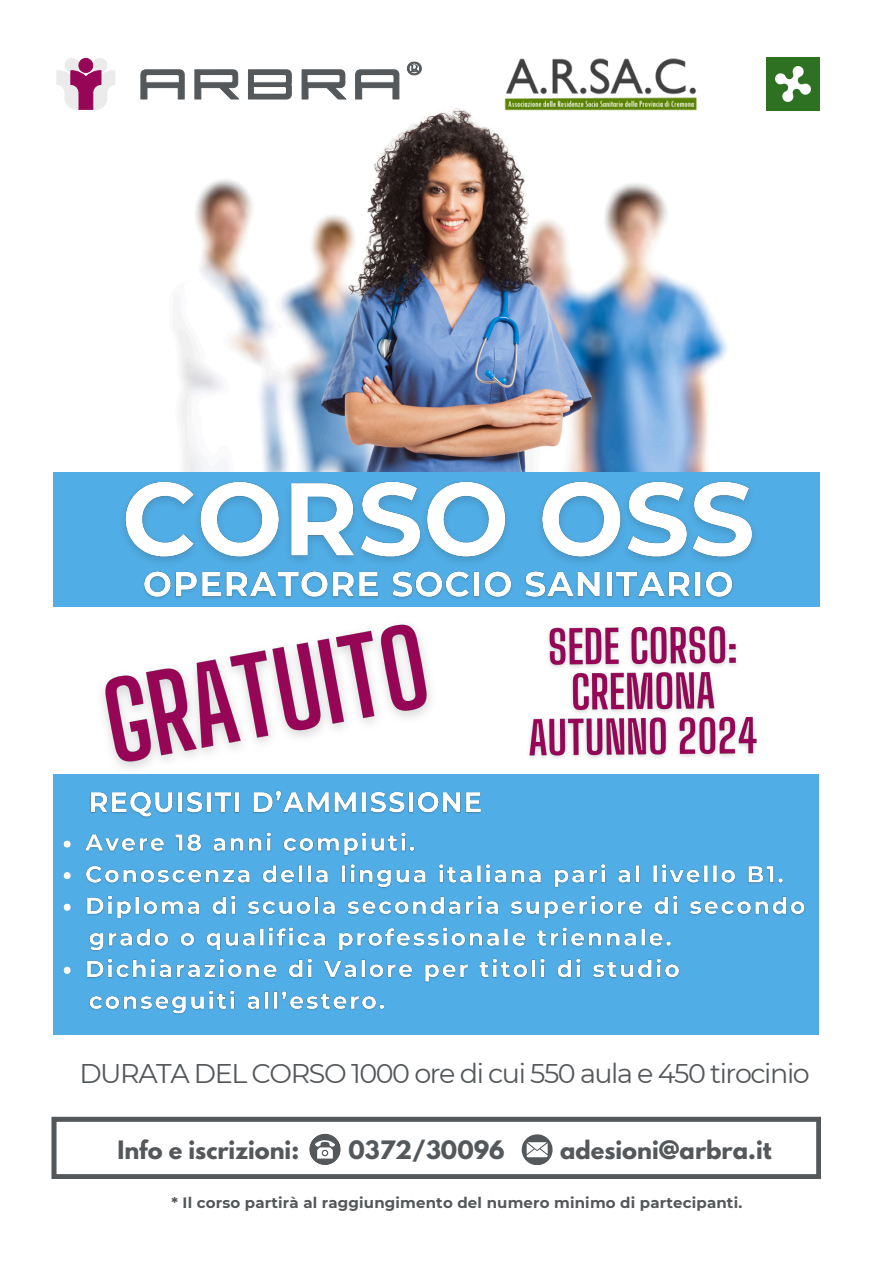
<style>
.page{position:relative;width:894px;height:1264px;background:#fff}
.page>*{position:absolute;margin:0;border:0;box-sizing:border-box;transform-origin:0 0}
.t1{font:27px "Montserrat";letter-spacing:-.055em;color:#54585b}
.t2{font:700 22.5px "League Spartan";color:#54585b}
.t3{font:700 15px "Montserrat";letter-spacing:.01em;color:#54585b}
</style>
<div class="page">
<img style="left:177px;top:108px;width:550px;height:348px">
<svg style="left:407px;top:62px;width:14px;height:13px"></svg>
<svg style="left:57px;top:58px;width:58px;height:51px"></svg>
<svg style="left:195px;top:70px;width:43px;height:29px"></svg>
<svg style="left:302px;top:70px;width:43px;height:29px"></svg>
<svg style="left:141px;top:70px;width:43px;height:29px"></svg>
<svg style="left:355px;top:70px;width:44px;height:29px"></svg>
<svg style="left:248px;top:70px;width:43px;height:29px"></svg>
<div style="left:53px;top:472px;width:766px;height:135px;background:#51ade5"></div>
<img style="left:124px;top:456px;width:629px;height:106px">
<img style="left:766px;top:57px;width:53px;height:53px">
<img style="left:504px;top:58px;width:193px;height:52px">
<img style="left:144px;top:571px;width:589px;height:28px">
<svg style="left:51px;top:1116px;width:770px;height:63px"></svg>
<svg style="left:309px;top:1133px;width:31px;height:32px"></svg>
<svg style="left:521px;top:1134px;width:31px;height:30px"></svg>
<img style="left:528px;top:626px;width:229px;height:133px">
<img style="left:103px;top:624px;width:328px;height:145px">
<div style="left:53px;top:774px;width:766px;height:260px;background:#51ade5"></div>
<img style="left:63px;top:832px;width:742px;height:183px">
<img style="left:90px;top:790px;width:391px;height:28px">
<p class="t1" style="left:79px;top:1057px;width:731px">DURATA DEL CORSO 1000 ore di cui 550 aula e 450 tirocinio</p>
<p class="t2" style="left:117px;top:1138px;width:183px">Info e iscrizioni:</p>
<p class="t2" style="left:348px;top:1138px;width:158px">0372/30096</p>
<p class="t2" style="left:560px;top:1138px;width:213px">adesioni@arbra.it</p>
<p class="t3" style="left:171px;top:1193px;width:572px">* Il corso partirà al raggiungimento del numero minimo di partecipanti.</p>
</div>
